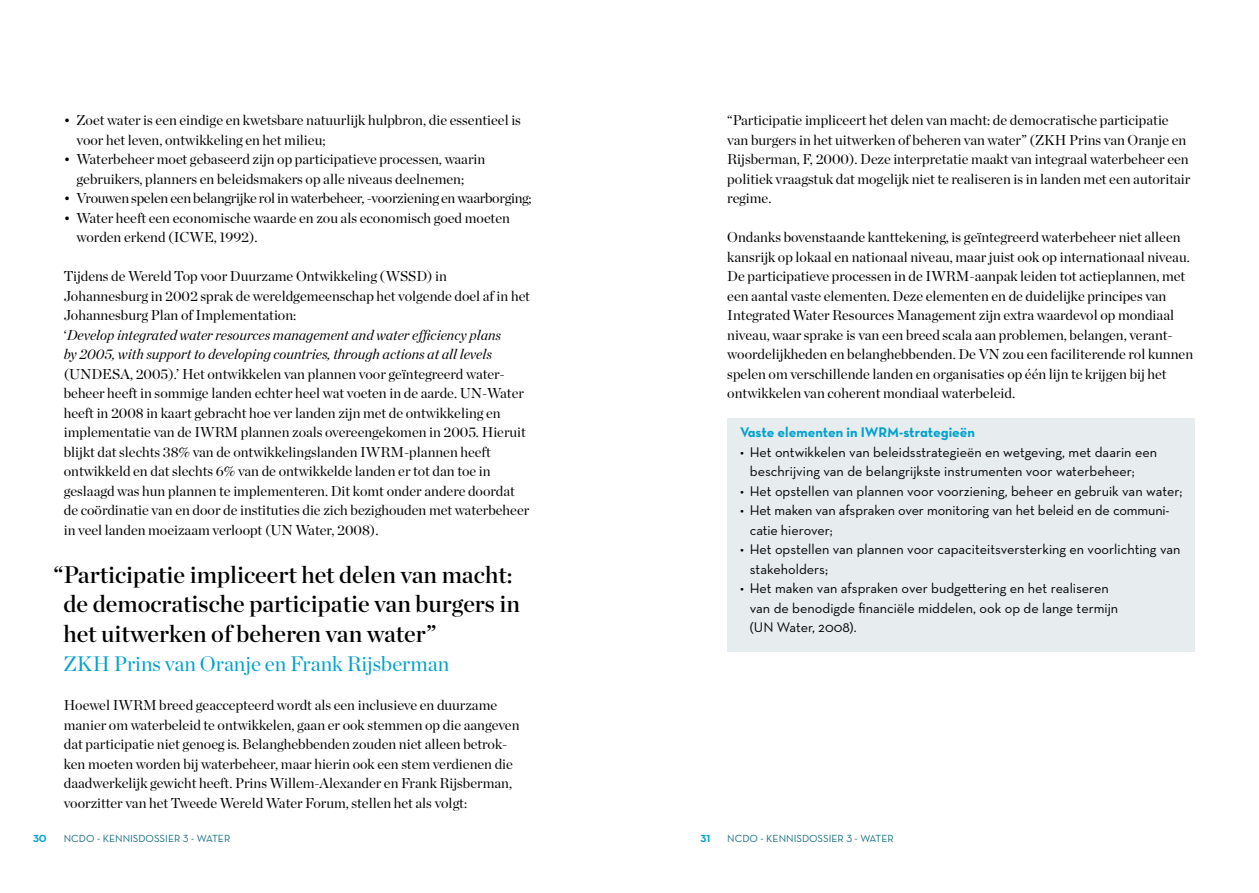
<style>
.page{position:relative;width:1259px;height:893px;background:#fff}
.page>*{position:absolute;margin:0;border:0;box-sizing:border-box;transform-origin:0 0}
.t1{font:24px/29.4px "Chronicle Display Semi";color:#000}
.t2{font:21px "Chronicle Display";color:#00a2cd}
.t3{font:14.25px/19.5px "Chronicle Display";color:#000}
.t4{font:14.25px/19.5px "Neutraface Text";color:#000}
.t5{font:14.25px "Chronicle Display";letter-spacing:-.02em;color:#000}
.t6{font:14.25px "Neutraface Text Bold Alt";color:#00a2cd}
.t7{font:10.5px "Neutraface Text";color:#116d80}
.t8{font:700 10.5px "Neutraface Text";color:#00a2cd}
.s1{font-style:italic}
</style>
<div class="page">
<div style="left:727px;top:418px;width:468px;height:234px;background:#e7ecef"></div>
<p class="t3" style="left:77px;top:110px;width:446px;text-indent:-13px">• Zoet water is een eindige en kwetsbare natuurlijk hulpbron, die essentieel is voor het leven, ontwikkeling en het milieu;</p>
<p class="t3" style="left:64px;top:149px;width:423px;text-align:center">• Waterbeheer moet gebaseerd zijn op participatieve processen, waarin gebruikers, planners en beleidsmakers op alle niveaus deelnemen;</p>
<p class="t5" style="left:64px;top:189px;width:469px">• Vrouwen spelen een belangrijke rol in waterbeheer, -voorziening en waarborging;</p>
<p class="t3" style="left:77px;top:208px;width:435px;text-indent:-13px">• Water heeft een economische waarde en zou als economisch goed moeten worden erkend (ICWE, 1992).</p>
<p class="t3" style="left:64px;top:266px;width:468px">Tijdens de Wereld Top voor Duurzame Ontwikkeling (WSSD) in Johannesburg in 2002 sprak de wereldgemeenschap het volgende doel af in het Johannesburg Plan of Implementation:<br>‘<span class="s1">Develop integrated water resources management and water efficiency plans<br>by 2005, with support to developing countries, through actions at all levels</span></p>
<p class="t3" style="left:64px;top:364px;width:467px">(UNDESA, 2005).’ Het ontwikkelen van plannen voor geïntegreerd water&shy;beheer heeft in sommige landen echter heel wat voeten in de aarde. UN-Water heeft in 2008 in kaart gebracht hoe ver landen zijn met de ontwikkeling en implementatie van de IWRM plannen zoals overeengekomen in 2005. Hieruit blijkt dat slechts 38% van de ontwikkelingslanden IWRM-plannen heeft ontwikkeld en dat slechts 6% van de ontwikkelde landen er tot dan toe in geslaagd was hun plannen te implementeren. Dit komt onder andere doordat de coördinatie van en door de instituties die zich bezighouden met waterbeheer in veel landen moeizaam verloopt (UN Water, 2008).</p>
<h1 class="t1" style="left:64px;top:559px;width:458px;text-indent:-10px">“Participatie impliceert het delen van macht: de democratische participatie van burgers in het uitwerken of beheren van water”</h1>
<h2 class="t2" style="left:64px;top:651px;width:387px">ZKH Prins van Oranje en Frank Rijsberman</h2>
<p class="t3" style="left:64px;top:695px;width:457px">Hoewel IWRM breed geaccepteerd wordt als een inclusieve en duurzame manier om waterbeleid te ontwikkelen, gaan er ook stemmen op die aangeven dat participatie niet genoeg is. Belanghebbenden zouden niet alleen betrok&shy;ken moeten worden bij waterbeheer, maar hierin ook een stem verdienen die daadwerkelijk gewicht heeft. Prins Willem-Alexander en Frank Rijsberman, voorzitter van het Tweede Wereld Water Forum, stellen het als volgt:</p>
<p class="t3" style="left:727px;top:110px;width:464px">“Participatie impliceert het delen van macht: de democratische participatie van burgers in het uitwerken of beheren van water” (ZKH Prins van Oranje en Rijsberman, F, 2000). Deze interpretatie maakt van integraal waterbeheer een politiek vraagstuk dat mogelijk niet te realiseren is in landen met een autoritair regime.</p>
<p class="t3" style="left:727px;top:227px;width:467px">Ondanks bovenstaande kanttekening, is geïntegreerd waterbeheer niet alleen kansrijk op lokaal en nationaal niveau, maar juist ook op internationaal niveau.<br>De participatieve processen in de IWRM-aanpak leiden tot actieplannen, met een aantal vaste elementen. Deze elementen en de duidelijke principes van Integrated Water Resources Management zijn extra waardevol op mondiaal niveau, waar sprake is van een breed scala aan problemen, belangen, verant&shy;woordelijkheden en belanghebbenden. De VN zou een faciliterende rol kunnen spelen om verschillende landen en organisaties op één lijn te krijgen bij het ontwikkelen van coherent mondiaal waterbeleid.</p>
<p class="t6" style="left:740px;top:423px;width:236px">Vaste elementen in IWRM-strategieën</p>
<p class="t4" style="left:750px;top:442px;width:409px;text-indent:-10px">• Het ontwikkelen van beleidsstrategieën en wetgeving, met daarin een beschrijving van de belangrijkste instrumenten voor waterbeheer;</p>
<p class="t4" style="left:740px;top:481px;width:444px">• Het opstellen van plannen voor voorziening, beheer en gebruik van water;</p>
<p class="t4" style="left:750px;top:500px;width:421px;text-indent:-10px">• Het maken van afspraken over monitoring van het beleid en de communi&shy;catie hierover;</p>
<p class="t4" style="left:750px;top:539px;width:432px;text-indent:-10px">• Het opstellen van plannen voor capaciteitsversterking en voorlichting van stakeholders;</p>
<p class="t4" style="left:750px;top:578px;width:370px;text-indent:-10px">• Het maken van afspraken over budgettering en het realiseren van de benodigde financiële middelen, ook op de lange termijn (UN Water, 2008).</p>
<p class="t8" style="left:33px;top:831px;width:15px">30</p>
<p class="t7" style="left:64px;top:832px;width:168px">NCDO - Kenn isdossier 3 - water</p>
<p class="t8" style="left:700px;top:831px;width:11px">31</p>
<p class="t7" style="left:727px;top:832px;width:168px">NCDO - Kenn isdossier 3 - water</p>
</div>
